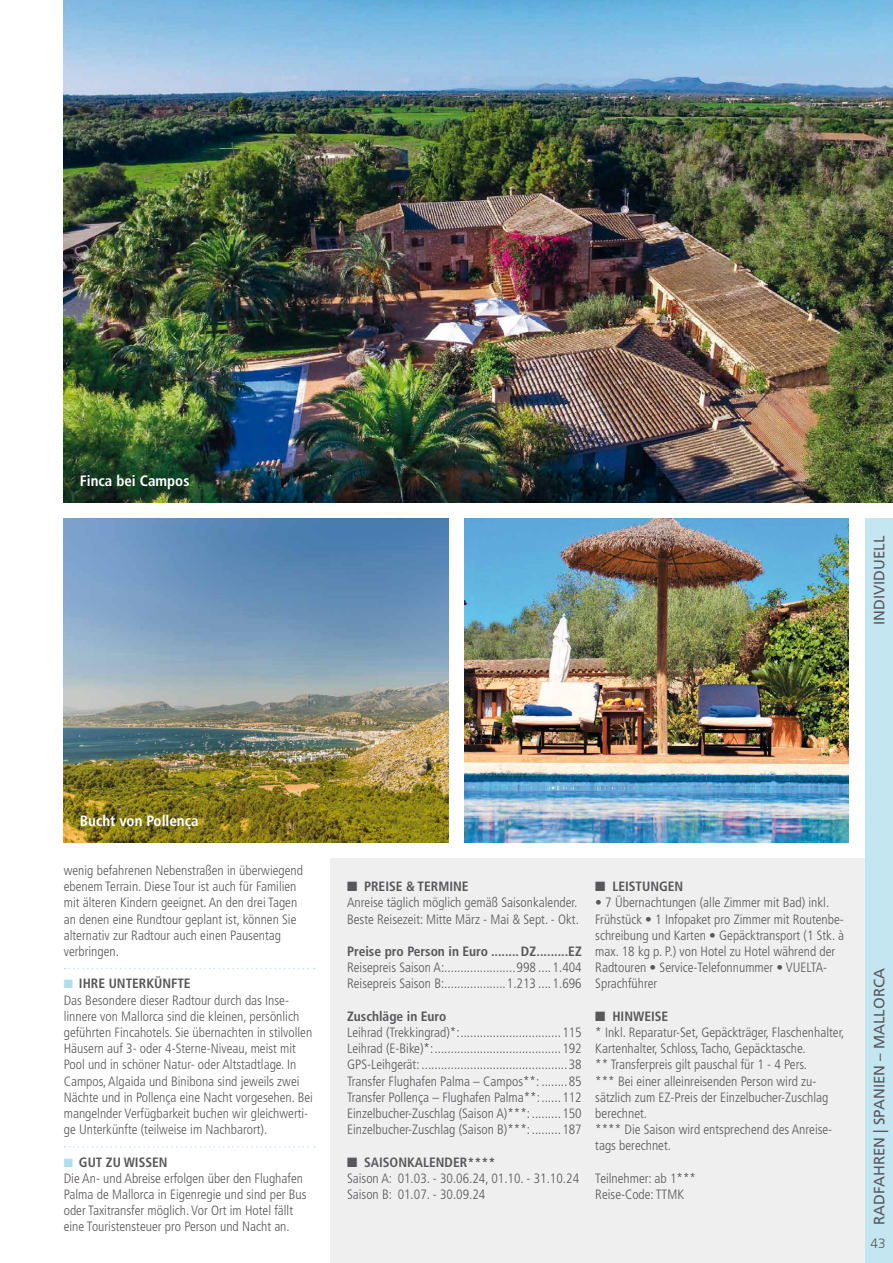
<style>
.page{position:relative;width:893px;height:1263px;background:#fff}
.page>*{position:absolute;margin:0;border:0;box-sizing:border-box;transform-origin:0 0}
.t1{font:15px "Frutiger LT Std";color:#58585a}
.t2{font:700 condensed 15px "Frutiger LT Std";color:#fff}
.t3{font:300 condensed 13.5px/16.2px "Frutiger LT Std";color:#58585a}
.t4{font:700 condensed 13.5px "Frutiger LT Std";color:#58585a}
.t5{font:300 13.5px "Frutiger LT Std";color:#58585a}
.s1{color:#b1deed}
.s2{font-weight:700}
</style>
<div class="page">
<div style="left:865px;top:518px;width:28px;height:745px;background:#c4e6f1"></div>
<img style="left:64px;top:0;width:829px;height:502px">
<div style="left:331px;top:859px;width:534px;height:404px;background:#efeff0"></div>
<svg style="left:65px;top:968px;width:250px;height:1px"></svg>
<svg style="left:65px;top:1146px;width:250px;height:1px"></svg>
<img style="left:464px;top:518px;width:385px;height:324px">
<img style="left:64px;top:518px;width:384px;height:324px">
<p class="t2" style="left:80px;top:472px;width:111px">Finca bei Campos</p>
<p class="t1" style="left:870px;top:625px;width:91px;rotate:-90deg">INDIVIDUELL</p>
<p class="t2" style="left:80px;top:812px;width:120px">Bucht von Pollença</p>
<p class="t3" style="left:64px;top:862px;width:241px">wenig befahrenen Nebenstraßen in überwiegend ebenem Terrain. Diese Tour ist auch für Familien mit älteren Kindern geeignet. An den drei Tagen an denen eine Rundtour geplant ist, können Sie alternativ zur Radtour auch einen Pausentag verbringen.</p>
<p class="t3" style="left:64px;top:976px;width:251px"><span class="s1">■</span> <span class="s2">IHRE UNTERKÜNFTE<br></span>Das Besondere dieser Radtour durch das Inse&shy;linnere von Mallorca sind die kleinen, persönlich geführten Fincahotels. Sie übernachten in stilvollen Häusern auf 3- oder 4-Sterne-Niveau, meist mit Pool und in schöner Natur- oder Altstadtlage. In Campos, Algaida und Binibona sind jeweils zwei Nächte und in Pollença eine Nacht vorgesehen. Bei mangelnder Verfügbarkeit buchen wir gleichwerti&shy;ge Unterkünfte (teilweise im Nachbarort).</p>
<p class="t3" style="left:64px;top:1154px;width:244px"><span class="s1">■</span> <span class="s2">GUT ZU WISSEN<br></span>Die An- und Abreise erfolgen über den Flughafen Palma de Mallorca in Eigenregie und sind per Bus oder Taxitransfer möglich. Vor Ort im Hotel fällt eine Touristensteuer pro Person und Nacht an.</p>
<p class="t3" style="left:347px;top:878px;width:233px">■ <span class="s2">PREISE &amp; TERMINE<br></span>Anreise täglich möglich gemäß Saisonkalender.<br>Beste Reisezeit: Mitte März - Mai &amp; Sept. - Okt.</p>
<p class="t4" style="left:347px;top:943px;width:236px">Preise pro Person in Euro ........DZ.........EZ</p>
<p class="t3" style="left:347px;top:959px;width:236px">Reisepreis Saison A:......................998 ....1.404<br>Reisepreis Saison B:...................1.213 ....1.696</p>
<p class="t4" style="left:347px;top:1008px;width:101px">Zuschläge in Euro</p>
<p class="t3" style="left:347px;top:1024px;width:236px;text-align:justify">Leihrad (Trekkingrad)*:...............................115<br>Leihrad (E-Bike)*:.......................................192<br>GPS-Leihgerät: .............................................38<br>Transfer Flughafen Palma – Campos**: ........85<br>Transfer Pollença – Flughafen Palma**:......112<br>Einzelbucher-Zuschlag (Saison A)***: .........150<br>Einzelbucher-Zuschlag (Saison B)***: .........187</p>
<p class="t3" style="left:347px;top:1154px;width:234px">■ <span class="s2">SAISONKALENDER****<br></span>Saison A: 01.03. - 30.06.24, 01.10. - 31.10.24<br>Saison B: 01.07. - 30.09.24</p>
<p class="t4" style="left:595px;top:878px;width:90px">■ LEISTUNGEN</p>
<p class="t3" style="left:595px;top:895px;width:250px">• 7 Übernachtungen (alle Zimmer mit Bad) inkl.<br>Frühstück • 1 Infopaket pro Zimmer mit Routenbe&shy;schreibung und Karten • Gepäcktransport (1 Stk. à max. 18 kg p. P.) von Hotel zu Hotel während der Radtouren • Service-Telefonnummer • VUELTA-Sprachführer</p>
<p class="t3" style="left:595px;top:1008px;width:251px">■ <span class="s2">HINWEISE<br></span>* Inkl. Reparatur-Set, Gepäckträger, Flaschenhalter, Kartenhalter, Schloss, Tacho, Gepäcktasche.<br>** Transferpreis gilt pauschal für 1 - 4 Pers.<br>*** Bei einer alleinreisenden Person wird zu&shy;sätzlich zum EZ-Preis der Einzelbucher-Zuschlag berechnet.<br>**** Die Saison wird entsprechend des Anreise&shy;tags berechnet.</p>
<p class="t3" style="left:595px;top:1170px;width:102px">Teilnehmer: ab 1***<br>Reise-Code: TTMK</p>
<p class="t1" style="left:870px;top:1225px;width:258px;rotate:-90deg">RADFAHREN | SPANIEN – MALLORCA</p>
<p class="t5" style="left:871px;top:1235px;width:17px">43</p>
</div>
